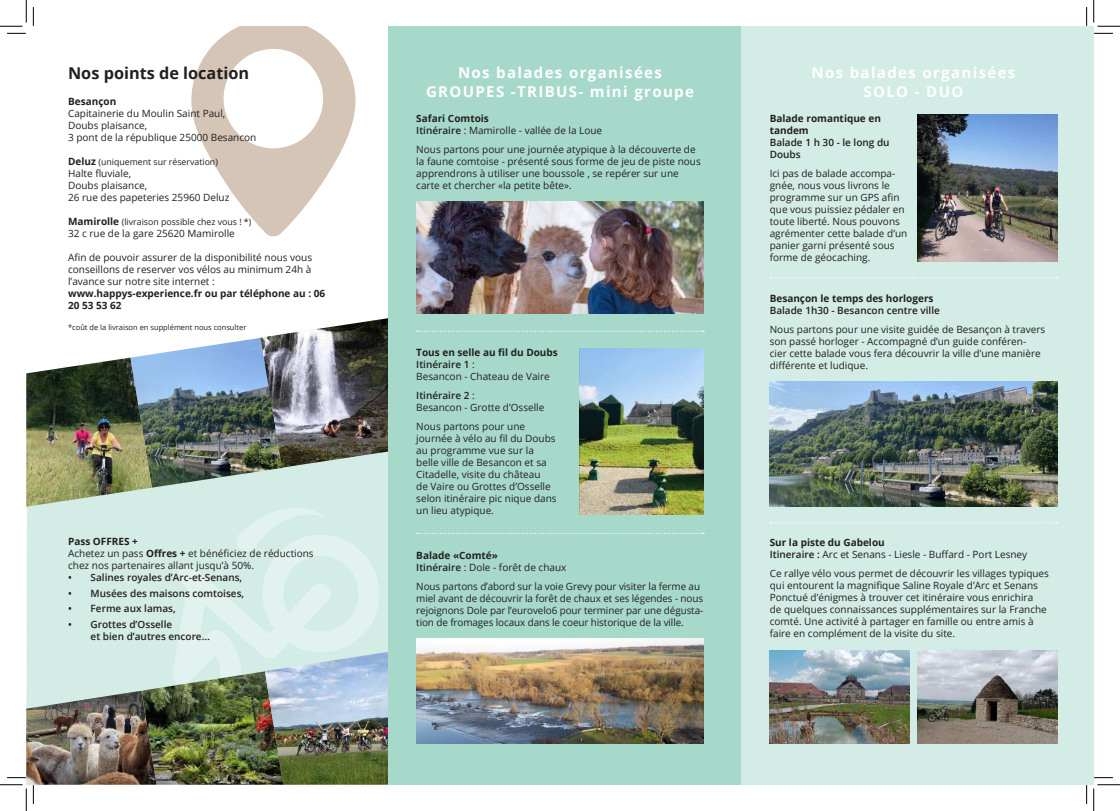
<style>
.page{position:relative;width:1120px;height:811px;background:#fff}
.page>*{position:absolute;margin:0;border:0;box-sizing:border-box;transform-origin:0 0}
.t1{font:700 16.25px "Open Sans";color:#231f20}
.t2{font:700 15px/18px "Open Sans";letter-spacing:.09em;color:#fff;text-align:center}
.t3{font:10px/12px "Open Sans";color:#231f20}
.t4{font:600 10px/12px "Open Sans";color:#231f20}
.t5{font:700 10px/12px "Open Sans";color:#231f20}
.t6{font:8.75px "Open Sans";color:#231f20}
.t7{font:7.5px "Open Sans";color:#231f20}
.s1{font-weight:700;font-size:10px}
.s2{font-weight:700}
.s3{font-weight:600}
</style>
<div class="page">
<div style="left:740px;top:26px;width:353px;height:759px;background:#d3ece5"></div>
<svg style="left:191px;top:26px;width:164px;height:211px"></svg>
<div style="left:26px;top:468px;width:362px;height:223px;background:#d3ece5"></div>
<svg style="left:129px;top:688px;width:12px;height:3px"></svg>
<svg style="left:235px;top:488px;width:90px;height:39px;background:#d5ede6"></svg>
<svg style="left:149px;top:527px;width:238px;height:144px;background:#d9eee8"></svg>
<img style="left:135px;top:338px;width:147px;height:150px">
<img style="left:26px;top:357px;width:126px;height:150px">
<img style="left:260px;top:318px;width:128px;height:150px">
<img style="left:141px;top:671px;width:124px;height:114px">
<img style="left:26px;top:691px;width:130px;height:94px">
<img style="left:265px;top:652px;width:123px;height:133px">
<img style="left:917px;top:114px;width:139px;height:147px">
<div style="left:388px;top:26px;width:352px;height:759px;background:#a7d9cb"></div>
<img style="left:579px;top:348px;width:124px;height:166px">
<img style="left:416px;top:638px;width:287px;height:105px">
<img style="left:416px;top:201px;width:287px;height:113px">
<svg style="left:417px;top:331px;width:286px;height:1px"></svg>
<svg style="left:417px;top:533px;width:286px;height:1px"></svg>
<svg style="left:770px;top:277px;width:287px;height:1px"></svg>
<img style="left:769px;top:381px;width:287px;height:125px">
<svg style="left:770px;top:522px;width:287px;height:1px"></svg>
<img style="left:769px;top:650px;width:140px;height:93px">
<img style="left:917px;top:650px;width:139px;height:93px">
<svg style="left:7px;top:33px;width:19px;height:1px"></svg>
<svg style="left:1093px;top:33px;width:19px;height:1px"></svg>
<svg style="left:7px;top:777px;width:19px;height:1px"></svg>
<svg style="left:1093px;top:777px;width:19px;height:1px"></svg>
<svg style="left:33px;top:7px;width:1px;height:19px"></svg>
<svg style="left:33px;top:785px;width:1px;height:19px"></svg>
<svg style="left:0;top:0;width:27px;height:27px"></svg>
<svg style="left:0;top:784px;width:27px;height:27px"></svg>
<svg style="left:1093px;top:0;width:26px;height:27px"></svg>
<svg style="left:1093px;top:784px;width:26px;height:27px"></svg>
<h1 class="t1" style="left:68px;top:62px;width:182px">Nos points de location</h1>
<p class="t5" style="left:68px;top:95px;width:50px">Besançon</p>
<p class="t3" style="left:68px;top:107px;width:190px">Capitainerie du Moulin Saint Paul,<br>Doubs plaisance,<br>3 pont de la république 25000 Besancon</p>
<p class="t6" style="left:68px;top:156px;width:151px"><span class="s1">Deluz</span> (uniquement sur réservation)</p>
<p class="t3" style="left:68px;top:167px;width:163px">Halte fluviale,<br>Doubs plaisance,<br>26 rue des papeteries 25960 Deluz</p>
<p class="t6" style="left:68px;top:216px;width:185px"><span class="s1">Mamirolle</span> (livraison possible chez vous ! *)</p>
<p class="t3" style="left:68px;top:227px;width:168px">32 c rue de la gare 25620 Mamirolle</p>
<p class="t3" style="left:68px;top:251px;width:245px;text-align:justify">Afin de pouvoir assurer de la disponibilité nous vous conseillons de reserver vos vélos au minimum 24h à l’avance sur notre site internet :</p>
<p class="t5" style="left:68px;top:287px;width:258px">www.happys-experience.fr ou par téléphone au : 06<br>20 53 53 62</p>
<p class="t7" style="left:68px;top:322px;width:180px">*coût de la livraison en supplément nous consulter</p>
<p class="t3" style="left:68px;top:535px;width:247px"><span class="s2">Pass OFFRES +<br></span>Achetez un pass <span class="s2">Offres +</span> et bénéficiez de réductions chez nos partenaires allant jusqu’à 50%.</p>
<p class="t4" style="left:68px;top:571px;width:176px">• Salines royales d’Arc-et-Senans,</p>
<p class="t4" style="left:68px;top:587px;width:177px">• Musées des maisons comtoises,</p>
<p class="t4" style="left:68px;top:602px;width:109px">• Ferme aux lamas,</p>
<p class="t4" style="left:91px;top:618px;width:121px;text-indent:-22px">• Grottes d’Osselle<br>et bien d’autres encore…</p>
<h2 class="t2" style="left:426px;top:64px;width:269px">Nos balades organisées<br>GROUPES -TRIBUS- mini groupe</h2>
<p class="t3" style="left:416px;top:112px;width:187px"><span class="s2">Safari Comtois<br></span><span class="s3">Itinéraire</span> : Mamirolle - vallée de la Loue</p>
<p class="t3" style="left:416px;top:143px;width:286px">Nous partons pour une journée atypique à la découverte de la faune comtoise - présenté sous forme de jeu de piste nous apprendrons à utiliser une boussole , se repérer sur une carte et chercher «la petite bête».</p>
<p class="t3" style="left:416px;top:346px;width:143px"><span class="s2">Tous en selle au fil du Doubs<br></span><span class="s3">Itinéraire 1</span> :<br>Besancon - Chateau de Vaire</p>
<p class="t3" style="left:416px;top:389px;width:130px"><span class="s3">Itinéraire 2</span> :<br>Besancon - Grotte d’Osselle</p>
<p class="t3" style="left:416px;top:420px;width:142px">Nous partons pour une journée à vélo au fil du Doubs au programme vue sur la belle ville de Besancon et sa<br>Citadelle, visite du château<br>de Vaire ou Grottes d’Osselle selon itinéraire pic nique dans un lieu atypique.</p>
<p class="t3" style="left:416px;top:549px;width:152px"><span class="s2">Balade «Comté»<br></span><span class="s3">Itinéraire</span> : Dole - forêt de chaux</p>
<p class="t3" style="left:416px;top:580px;width:288px">Nous partons d’abord sur la voie Grevy pour visiter la ferme au miel avant de découvrir la forêt de chaux et ses légendes - nous rejoignons Dole par l’eurovelo6 pour terminer par une dégusta&shy;tion de fromages locaux dans le coeur historique de la ville.</p>
<h2 class="t2" style="left:811px;top:64px;width:205px">Nos balades organisées<br>SOLO - DUO</h2>
<p class="t5" style="left:769px;top:112px;width:113px">Balade romantique en tandem</p>
<p class="t4" style="left:769px;top:136px;width:121px">Balade 1 h 30 - le long du<br>Doubs</p>
<p class="t3" style="left:769px;top:167px;width:139px">Ici pas de balade accompa&shy;gnée, nous vous livrons le programme sur un GPS afin que vous puissiez pédaler en toute liberté. Nous pouvons agrémenter cette balade d’un panier garni présenté sous forme de géocaching.</p>
<p class="t5" style="left:769px;top:292px;width:165px">Besançon le temps des horlogers</p>
<p class="t4" style="left:769px;top:304px;width:172px">Balade 1h30 - Besancon centre ville</p>
<p class="t3" style="left:769px;top:323px;width:277px">Nous partons pour une visite guidée de Besançon à travers son passé horloger - Accompagné d’un guide conféren&shy;cier cette balade vous fera découvrir la ville d’une manière différente et ludique.</p>
<p class="t3" style="left:769px;top:536px;width:259px"><span class="s2">Sur la piste du Gabelou<br></span><span class="s3">Itineraire :</span> Arc et Senans - Liesle - Buffard - Port Lesney</p>
<p class="t3" style="left:769px;top:567px;width:281px">Ce rallye vélo vous permet de découvrir les villages typiques qui entourent la magnifique Saline Royale d’Arc et Senans Ponctué d’énigmes à trouver cet itinéraire vous enrichira<br>de quelques connaissances supplémentaires sur la Franche comté. Une activité à partager en famille ou entre amis à faire en complément de la visite du site.</p>
</div>
